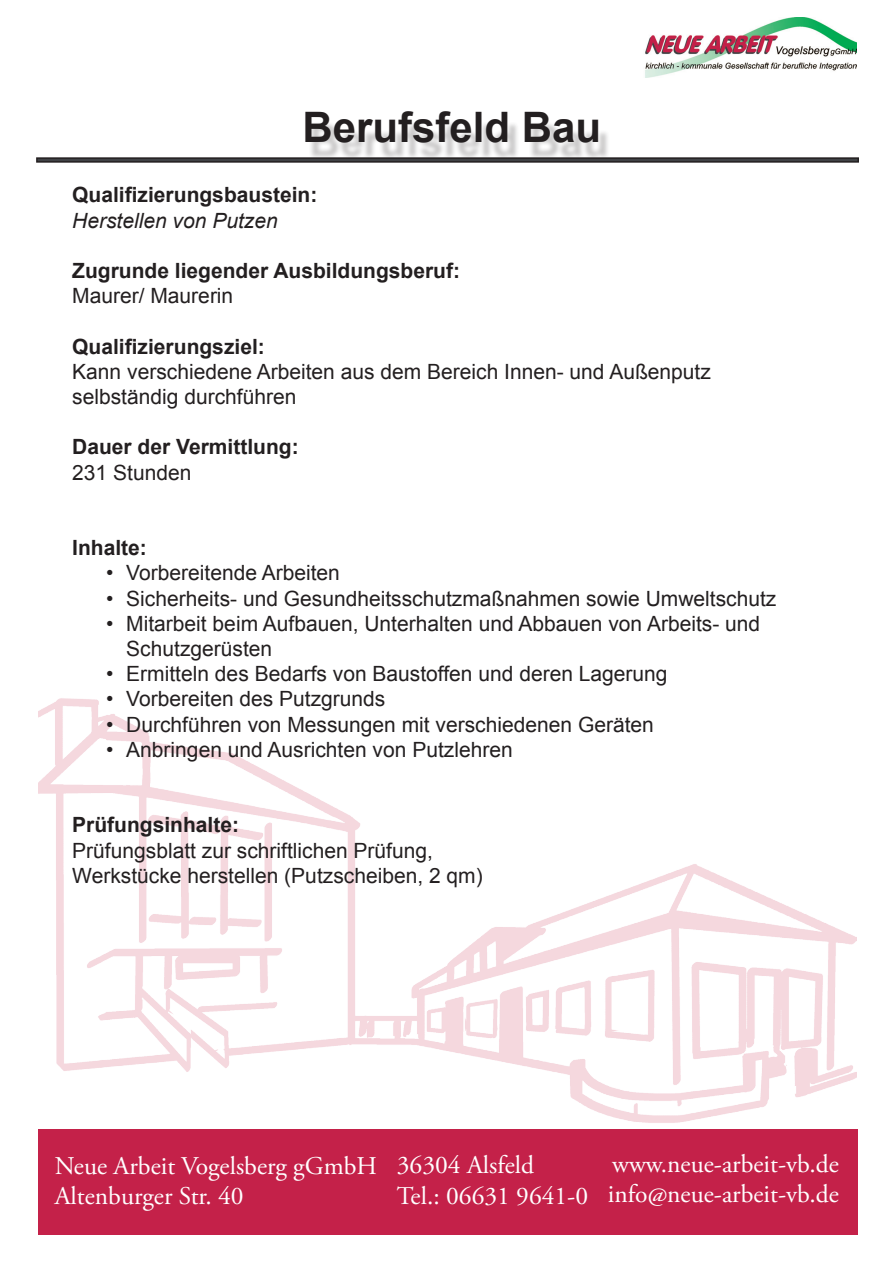
<style>
.page{position:relative;width:893px;height:1263px;background:#fff}
.page>*{position:absolute;margin:0;border:0;box-sizing:border-box;transform-origin:0 0}
.t1{font:700 42px "Arial";color:#231f20}
.t2{font:25.5px "Adobe Garamond Pro";color:#fff}
.t3{font:21px/25.2px "Arial";color:#231f20}
.t4{font:700 21px "Arial";color:#231f20}
.t5{font:italic 21px "Arial";color:#231f20}
</style>
<div class="page">
<img style="left:38px;top:698px;width:819px;height:425px">
<div style="left:38px;top:1129px;width:819px;height:105px;background:#c42149"></div>
<img style="left:645px;top:18px;width:212px;height:60px">
<div style="left:308px;top:120px;width:302px;height:40px;background:#231f20;opacity:.25"></div>
<div style="left:36px;top:157px;width:823px;height:6px;border:2px solid #231f20"></div>
<p class="t1" style="left:302px;top:100px;width:300px">Berufsfeld Bau</p>
<p class="t4" style="left:72px;top:181px;width:247px">Qualifizierungsbaustein:</p>
<p class="t5" style="left:72px;top:207px;width:207px">Herstellen von Putzen</p>
<p class="t4" style="left:72px;top:257px;width:389px">Zugrunde liegender Ausbildungsberuf:</p>
<p class="t3" style="left:72px;top:283px;width:163px">Maurer/ Maurerin</p>
<p class="t4" style="left:72px;top:332px;width:194px">Qualifizierungsziel:</p>
<p class="t3" style="left:72px;top:359px;width:640px">Kann verschiedene Arbeiten aus dem Bereich Innen- und Außenputz selbständig durchführen</p>
<p class="t4" style="left:72px;top:433px;width:228px">Dauer der Vermittlung:</p>
<p class="t3" style="left:72px;top:460px;width:121px">231 Stunden</p>
<p class="t4" style="left:72px;top:534px;width:76px">Inhalte:</p>
<p class="t3" style="left:106px;top:561px;width:235px">• Vorbereitende Arbeiten</p>
<p class="t3" style="left:106px;top:586px;width:672px">• Sicherheits- und Gesundheitsschutzmaßnahmen sowie Umweltschutz</p>
<p class="t3" style="left:126px;top:611px;width:635px;text-indent:-20px">• Mitarbeit beim Aufbauen, Unterhalten und Abbauen von Arbeits- und<br>Schutzgerüsten</p>
<p class="t3" style="left:106px;top:661px;width:563px">• Ermitteln des Bedarfs von Baustoffen und deren Lagerung</p>
<p class="t3" style="left:106px;top:687px;width:281px">• Vorbereiten des Putzgrunds</p>
<p class="t3" style="left:106px;top:712px;width:549px">• Durchführen von Messungen mit verschiedenen Geräten</p>
<p class="t3" style="left:106px;top:737px;width:408px">• Anbringen und Ausrichten von Putzlehren</p>
<p class="t4" style="left:72px;top:811px;width:168px">Prüfungsinhalte:</p>
<p class="t3" style="left:72px;top:838px;width:412px">Prüfungsblatt zur schriftlichen Prüfung,<br>Werkstücke herstellen (Putzscheiben, 2 qm)</p>
<p class="t2" style="left:55px;top:1150px;width:324px">Neue Arbeit Vogelsberg gGmbH</p>
<p class="t2" style="left:55px;top:1180px;width:190px">Altenburger Str. 40</p>
<p class="t2" style="left:397px;top:1150px;width:139px">36304 Alsfeld</p>
<p class="t2" style="left:397px;top:1180px;width:193px">Tel.: 06631 9641-0</p>
<p class="t2" style="left:612px;top:1148px;width:228px">www.neue-arbeit-vb.de</p>
<p class="t2" style="left:608px;top:1179px;width:233px">info@neue-arbeit-vb.de</p>
</div>
